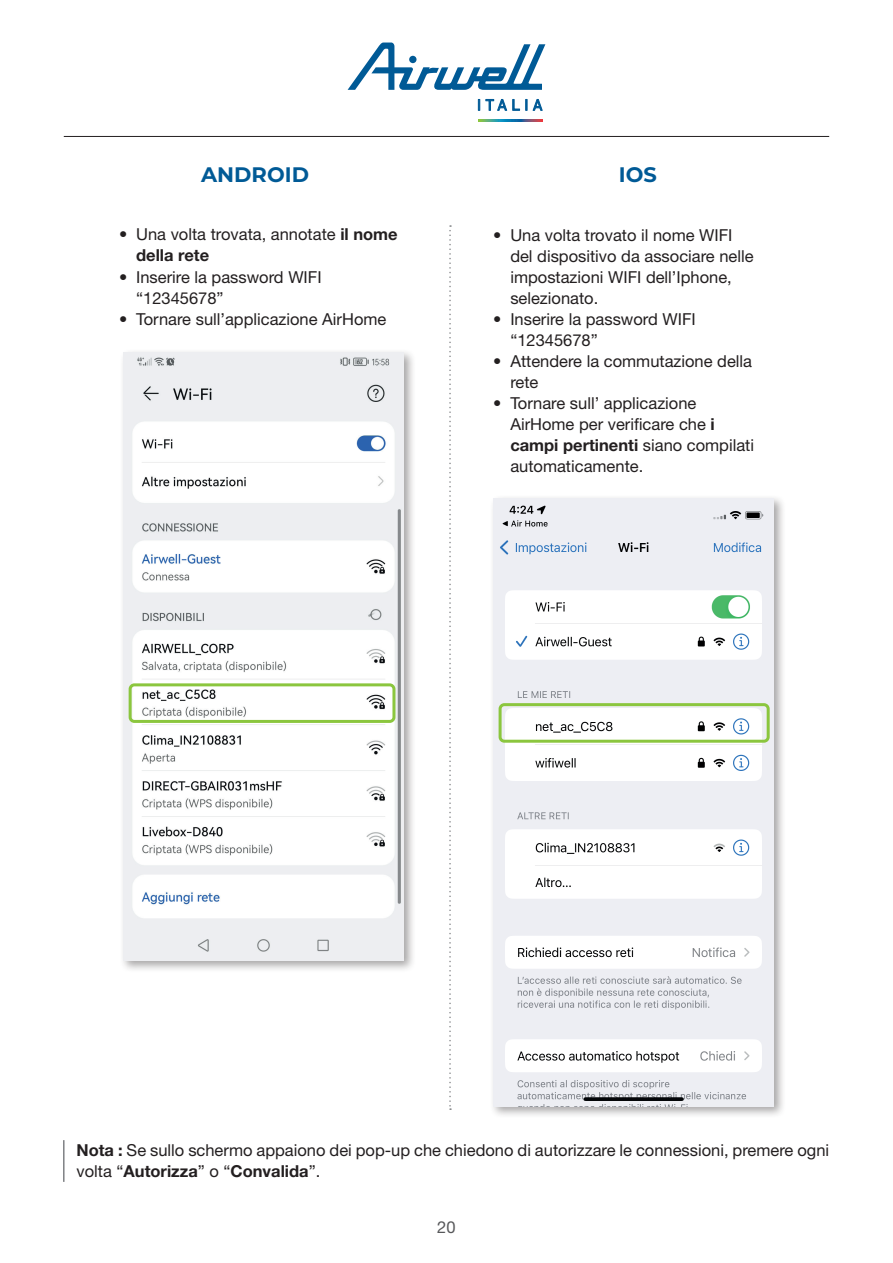
<style>
.page{position:relative;width:893px;height:1263px;background:#fff}
.page>*{position:absolute;margin:0;border:0;box-sizing:border-box;transform-origin:0 0}
.t1{font:700 21px "Montserrat";color:#005a96}
.t2{font:16.5px/21px "Helvetica Neue LT Std";color:#231f20}
.t3{font:16.5px "Helvetica Neue LT Std";color:#57585a}
.s1{font-weight:700}
</style>
<div class="page">
<svg style="left:348px;top:43px;width:197px;height:47px"></svg>
<div style="left:409px;top:56px;width:7px;height:7px;background:#005a96;border-radius:50%"></div>
<svg style="left:478px;top:99px;width:2px;height:11px"></svg>
<svg style="left:486px;top:99px;width:21px;height:12px"></svg>
<svg style="left:513px;top:99px;width:7px;height:11px"></svg>
<svg style="left:533px;top:99px;width:9px;height:12px"></svg>
<svg style="left:478px;top:119px;width:64px;height:2px"></svg>
<hr style="left:64px;top:136px;width:765px;height:1px;background:#231f20">
<hr style="left:63px;top:1140px;width:2px;height:42px;background:#808285">
<svg style="left:449px;top:225px;width:2px;height:885px"></svg>
<div style="left:119px;top:348px;width:297px;height:625px;background:#231f20;opacity:.4"></div>
<img style="left:123px;top:352px;width:281px;height:608px">
<div style="left:489px;top:494px;width:297px;height:625px;background:#231f20;opacity:.4"></div>
<img style="left:493px;top:498px;width:281px;height:608px">
<div style="left:129px;top:683px;width:266px;height:40px;border:3px solid #8bc63e;border-radius:4px"></div>
<div style="left:499px;top:703px;width:271px;height:40px;border:3px solid #8bc63e;border-radius:4px"></div>
<p class="t1" style="left:201px;top:159px;width:109px">ANDROID</p>
<p class="t1" style="left:619px;top:159px;width:40px">IOS</p>
<p class="t2" style="left:136px;top:224px;width:263px;text-indent:-17px">• Una volta trovata, annotate <span class="s1">il nome della rete</span></p>
<p class="t2" style="left:136px;top:266px;width:187px;text-indent:-17px">• Inserire la password WIFI “12345678”</p>
<p class="t2" style="left:119px;top:308px;width:269px">• Tornare sull’applicazione AirHome</p>
<p class="t2" style="left:510px;top:224px;width:245px;text-indent:-17px">• Una volta trovato il nome WIFI del dispositivo da associare nelle impostazioni WIFI dell’Iphone, selezionato.</p>
<p class="t2" style="left:510px;top:308px;width:187px;text-indent:-17px">• Inserire la password WIFI “12345678”</p>
<p class="t2" style="left:510px;top:350px;width:243px;text-indent:-17px">• Attendere la commutazione della rete</p>
<p class="t2" style="left:510px;top:392px;width:245px;text-indent:-17px">• Tornare sull’ applicazione<br>AirHome per verificare che <span class="s1">i campi pertinenti</span> siano compilati automaticamente.</p>
<p class="t2" style="left:77px;top:1139px;width:754px"><span class="s1">Nota :</span> Se sullo schermo appaiono dei pop-up che chiedono di autorizzare le connessioni, premere ogni volta “<span class="s1">Autorizza</span>” o “<span class="s1">Convalida</span>”.</p>
<p class="t3" style="left:437px;top:1217px;width:20px">20</p>
</div>
